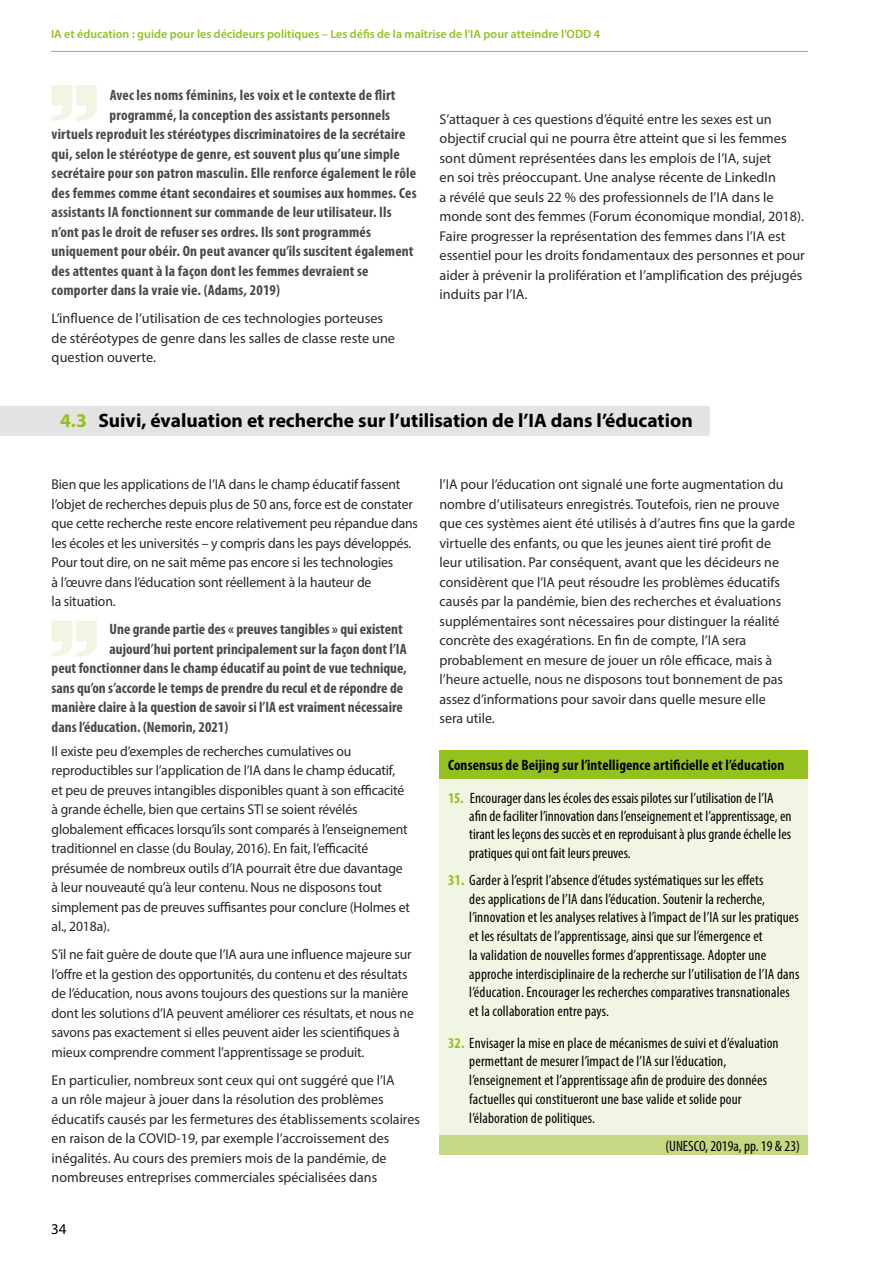
<style>
.page{position:relative;width:893px;height:1263px;background:#fff}
.page>*{position:absolute;margin:0;border:0;box-sizing:border-box;transform-origin:0 0}
.t1{font:700 19.5px "Myriad Pro";color:#000}
.t2{font:condensed 15px/18.8px "Myriad Pro";letter-spacing:.01em;color:#000}
.t3{font:700 condensed 15px "Myriad Pro";letter-spacing:.01em;color:#4a4a49}
.t4{font:700 condensed 15px "Myriad Pro";letter-spacing:.01em;color:#000}
.t5{font:15px "Myriad Pro";color:#000}
.t6{font:14.25px/19.5px "Myriad Pro";letter-spacing:-.005em;color:#282827}
.t7{font:14.25px/19.5px "Myriad Pro";letter-spacing:-.005em;color:#282827;scale:.96 1}
.t8{font:600 12px "Myriad Pro";color:#95c11f}
.s1{color:#95c11f}
.s2{font-weight:700;color:#95c11f}
</style>
<div class="page">
<hr style="left:51px;top:51px;width:757px;height:1px;background:#95c11f">
<svg style="left:52px;top:85px;width:45px;height:36px"></svg>
<div style="left:0;top:406px;width:710px;height:30px;background:#e3e3e3"></div>
<svg style="left:52px;top:621px;width:45px;height:36px"></svg>
<div style="left:439px;top:751px;width:369px;height:28px;background:#95c11f"></div>
<div style="left:439px;top:779px;width:369px;height:356px;background:#f1f6e4"></div>
<div style="left:439px;top:1135px;width:369px;height:20px;background:#c5d984"></div>
<p class="t8" style="left:51px;top:27px;width:551px">IA et éducation : guide pour les décideurs politiques – Les défis de la maîtrise de l'IA pour atteindre l'ODD 4</p>
<p class="t3" style="left:110px;top:86px;width:287px">Avec les noms féminins, les voix et le contexte de flirt</p>
<p class="t3" style="left:110px;top:105px;width:282px">programmé, la conception des assistants personnels</p>
<p class="t3" style="left:52px;top:125px;width:355px">virtuels reproduit les stéréotypes discriminatoires de la secrétaire</p>
<p class="t3" style="left:52px;top:144px;width:350px">qui, selon le stéréotype de genre, est souvent plus qu’une simple</p>
<p class="t3" style="left:52px;top:164px;width:366px">secrétaire pour son patron masculin. Elle renforce également le rôle</p>
<p class="t3" style="left:52px;top:183px;width:366px">des femmes comme étant secondaires et soumises aux hommes. Ces</p>
<p class="t3" style="left:52px;top:203px;width:341px">assistants IA fonctionnent sur commande de leur utilisateur. Ils</p>
<p class="t3" style="left:52px;top:222px;width:321px">n’ont pas le droit de refuser ses ordres. Ils sont programmés</p>
<p class="t3" style="left:52px;top:242px;width:363px">uniquement pour obéir. On peut avancer qu’ils suscitent également</p>
<p class="t3" style="left:52px;top:261px;width:318px">des attentes quant à la façon dont les femmes devraient se</p>
<p class="t3" style="left:52px;top:281px;width:230px">comporter dans la vraie vie. (Adams, 2019)</p>
<p class="t6" style="left:52px;top:308px;width:345px">L’influence de l’utilisation de ces technologies porteuses de stéréotypes de genre dans les salles de classe reste une question ouverte.</p>
<p class="t6" style="left:439px;top:109px;width:367px">S’attaquer à ces questions d’équité entre les sexes est un objectif crucial qui ne pourra être atteint que si les femmes sont dûment représentées dans les emplois de l’IA, sujet<br>en soi très préoccupant. Une analyse récente de LinkedIn<br>a révélé que seuls 22 % des professionnels de l’IA dans le monde sont des femmes (Forum économique mondial, 2018).<br>Faire progresser la représentation des femmes dans l’IA est essentiel pour les droits fondamentaux des personnes et pour aider à prévenir la prolifération et l’amplification des préjugés induits par l’IA.</p>
<h1 class="t1" style="left:60px;top:408px;width:634px"><span class="s1">4.3</span> Suivi, évaluation et recherche sur l’utilisation de l’IA dans l’éducation</h1>
<p class="t7" style="left:52px;top:475px;width:383px">Bien que les applications de l’IA dans le champ éducatif fassent l’objet de recherches depuis plus de 50 ans, force est de constater que cette recherche reste encore relativement peu répandue dans les écoles et les universités – y compris dans les pays développés.<br>Pour tout dire, on ne sait même pas encore si les technologies<br>à l’œuvre dans l’éducation sont réellement à la hauteur de<br>la situation.</p>
<p class="t3" style="left:110px;top:620px;width:295px">Une grande partie des « preuves tangibles » qui existent</p>
<p class="t3" style="left:110px;top:639px;width:299px">aujourd’hui portent principalement sur la façon dont l’IA</p>
<p class="t3" style="left:52px;top:659px;width:357px">peut fonctionner dans le champ éducatif au point de vue technique,</p>
<p class="t3" style="left:52px;top:678px;width:353px">sans qu’on s’accorde le temps de prendre du recul et de répondre de</p>
<p class="t3" style="left:52px;top:698px;width:353px">manière claire à la question de savoir si l’IA est vraiment nécessaire</p>
<p class="t3" style="left:52px;top:717px;width:178px">dans l’éducation. (Nemorin, 2021)</p>
<p class="t7" style="left:52px;top:741px;width:375px">Il existe peu d’exemples de recherches cumulatives ou reproductibles sur l’application de l’IA dans le champ éducatif,<br>et peu de preuves intangibles disponibles quant à son efficacité à grande échelle, bien que certains STI se soient révélés globalement efficaces lorsqu’ils sont comparés à l’enseignement traditionnel en classe (du Boulay, 2016). En fait, l’efficacité présumée de nombreux outils d’IA pourrait être due davantage à leur nouveauté qu’à leur contenu. Nous ne disposons tout simplement pas de preuves suffisantes pour conclure (Holmes et al., 2018a).</p>
<p class="t7" style="left:52px;top:944px;width:379px">S’il ne fait guère de doute que l’IA aura une influence majeure sur l’offre et la gestion des opportunités, du contenu et des résultats de l’éducation, nous avons toujours des questions sur la manière dont les solutions d’IA peuvent améliorer ces résultats, et nous ne savons pas exactement si elles peuvent aider les scientifiques à mieux comprendre comment l’apprentissage se produit.</p>
<p class="t6" style="left:52px;top:1070px;width:370px">En particulier, nombreux sont ceux qui ont suggéré que l’IA<br>a un rôle majeur à jouer dans la résolution des problèmes éducatifs causés par les fermetures des établissements scolaires en raison de la COVID-19, par exemple l’accroissement des inégalités. Au cours des premiers mois de la pandémie, de nombreuses entreprises commerciales spécialisées dans</p>
<p class="t5" style="left:51px;top:1220px;width:17px">34</p>
<p class="t6" style="left:439px;top:474px;width:357px">l’IA pour l’éducation ont signalé une forte augmentation du nombre d’utilisateurs enregistrés. Toutefois, rien ne prouve que ces systèmes aient été utilisés à d’autres fins que la garde virtuelle des enfants, ou que les jeunes aient tiré profit de leur utilisation. Par conséquent, avant que les décideurs ne considèrent que l’IA peut résoudre les problèmes éducatifs causés par la pandémie, bien des recherches et évaluations supplémentaires sont nécessaires pour distinguer la réalité concrète des exagérations. En fin de compte, l’IA sera probablement en mesure de jouer un rôle efficace, mais à l’heure actuelle, nous ne disposons tout bonnement de pas assez d’informations pour savoir dans quelle mesure elle<br>sera utile.</p>
<p class="t4" style="left:448px;top:756px;width:338px">Consensus de Beijing sur l’intelligence artificielle et l’éducation</p>
<p class="t2" style="left:469px;top:789px;width:324px;line-height:18.3px;text-indent:-21px"><span class="s2">15.</span> Encourager dans les écoles des essais pilotes sur l’utilisation de l’IA afin de faciliter l’innovation dans l’enseignement et l’apprentissage, en tirant les leçons des succès et en reproduisant à plus grande échelle les pratiques qui ont fait leurs preuves.</p>
<p class="t2" style="left:469px;top:870px;width:332px;text-indent:-21px"><span class="s2">31.</span> Garder à l’esprit l’absence d’études systématiques sur les effets<br>des applications de l’IA dans l’éducation. Soutenir la recherche, l’innovation et les analyses relatives à l’impact de l’IA sur les pratiques et les résultats de l’apprentissage, ainsi que sur l’émergence et<br>la validation de nouvelles formes d’apprentissage. Adopter une approche interdisciplinaire de la recherche sur l’utilisation de l’IA dans l’éducation. Encourager les recherches comparatives transnationales et la collaboration entre pays.</p>
<p class="t2" style="left:469px;top:1033px;width:311px;text-indent:-21px"><span class="s2">32.</span> Envisager la mise en place de mécanismes de suivi et d’évaluation permettant de mesurer l’impact de l’IA sur l’éducation, l’enseignement et l’apprentissage afin de produire des données factuelles qui constitueront une base valide et solide pour l’élaboration de politiques.</p>
<p class="t2" style="left:665px;top:1136px;width:136px">(UNESCO, 2019a, pp. 19 &amp; 23)</p>
</div>
